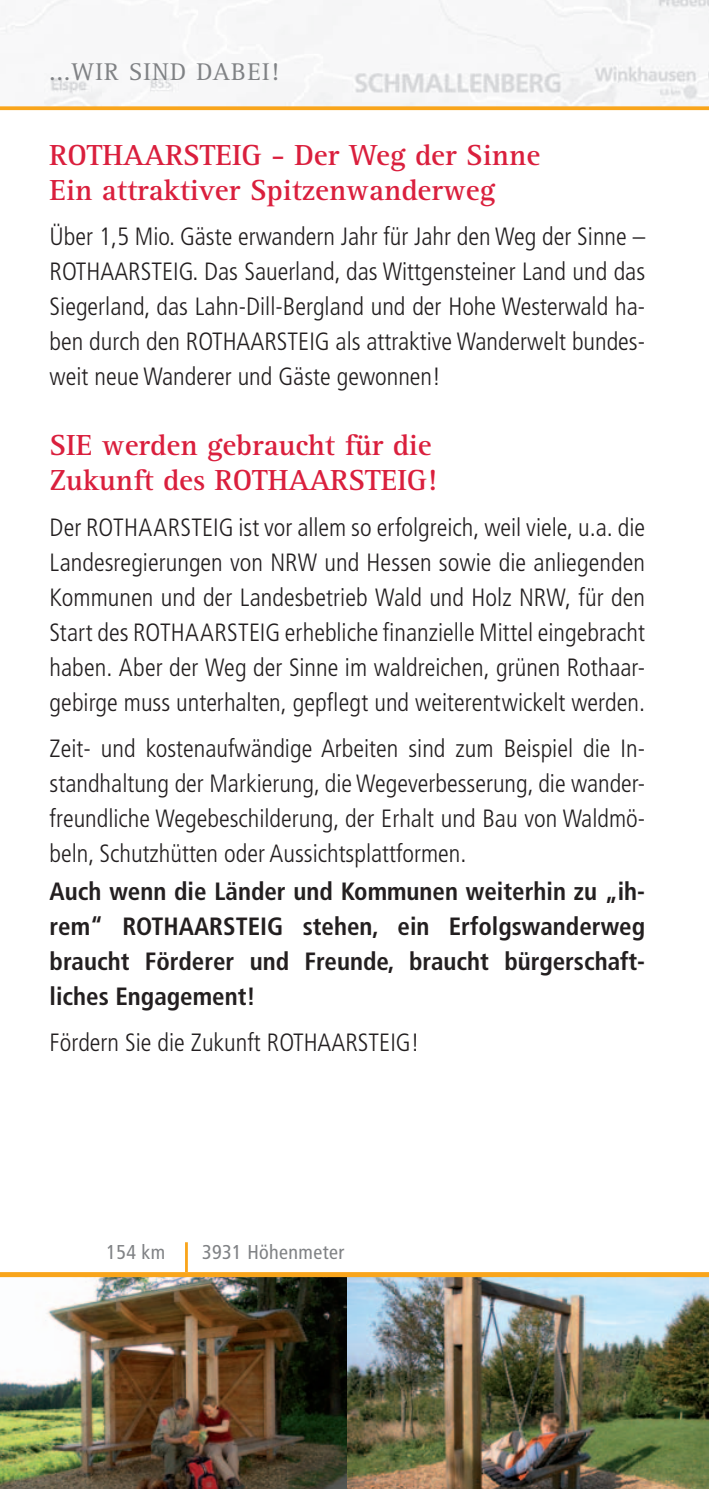
<style>
.page{position:relative;width:709px;height:1489px;background:#fff}
.page>*{position:absolute;margin:0;border:0;box-sizing:border-box;transform-origin:0 0}
.t1{font:700 30px/35px "Rotis Serif";color:#da1f3d}
.t2{font:300 condensed 25px/35px "Frutiger";color:#231f20;text-align:justify}
.t3{font:700 condensed 25px/35px "Frutiger";color:#231f20;text-align:justify}
.t4{font:25px "Rotis Serif";letter-spacing:.05em;color:#808285}
.t5{font:condensed 20px "Frutiger";letter-spacing:.02em;color:#808285}
</style>
<div class="page">
<img style="left:0;top:0;width:709px;height:106px">
<svg style="left:0;top:106px;width:709px;height:4px;background:#f8ac2e"></svg>
<hr style="left:185px;top:1242px;width:3px;height:29px;background:#f9a51b">
<img style="left:0;top:1276px;width:347px;height:212px">
<img style="left:347px;top:1276px;width:362px;height:212px">
<svg style="left:0;top:1271px;width:709px;height:5px;fill:#f9a51b"></svg>
<p class="t4" style="left:50px;top:63px;width:230px">...WIR SIND DABEI!</p>
<p class="t1" style="left:50px;top:140px;width:492px">ROTHAARSTEIG - Der Weg der Sinne<br>Ein attraktiver Spitzenwanderweg</p>
<p class="t2" style="left:50px;top:221px;width:597px">Über 1,5 Mio. Gäste erwandern Jahr für Jahr den Weg der Sinne – ROTHAARSTEIG. Das Sauerland, das Wittgensteiner Land und das Siegerland, das Lahn-Dill-Bergland und der Hohe Westerwald ha&shy;ben durch den ROTHAARSTEIG als attraktive Wanderwelt bundes&shy;weit neue Wanderer und Gäste gewonnen!</p>
<p class="t1" style="left:50px;top:430px;width:389px">SIE werden gebraucht für die<br>Zukunft des ROTHAARSTEIG!</p>
<p class="t2" style="left:50px;top:511px;width:597px">Der ROTHAARSTEIG ist vor allem so erfolgreich, weil viele, u.a. die Landesregierungen von NRW und Hessen sowie die anliegenden Kommunen und der Landesbetrieb Wald und Holz NRW, für den Start des ROTHAARSTEIG erhebliche finanzielle Mittel eingebracht haben. Aber der Weg der Sinne im waldreichen, grünen Rothaar&shy;gebirge muss unterhalten, gepflegt und weiterentwickelt werden.</p>
<p class="t2" style="left:50px;top:732px;width:597px">Zeit- und kostenaufwändige Arbeiten sind zum Beispiel die In&shy;standhaltung der Markierung, die Wegeverbesserung, die wander&shy;freundliche Wegebeschilderung, der Erhalt und Bau von Waldmö&shy;beln, Schutzhütten oder Aussichtsplattformen.</p>
<p class="t3" style="left:50px;top:876px;width:597px">Auch wenn die Länder und Kommunen weiterhin zu „ih&shy;rem“ ROTHAARSTEIG stehen, ein Erfolgswanderweg braucht Förderer und Freunde, braucht bürgerschaft&shy;liches Engagement!</p>
<p class="t2" style="left:50px;top:1026px;width:371px">Fördern Sie die Zukunft ROTHAARSTEIG!</p>
<p class="t5" style="left:106px;top:1243px;width:60px">154 km</p>
<p class="t5" style="left:202px;top:1243px;width:144px">3931 Höhenmeter</p>
</div>
